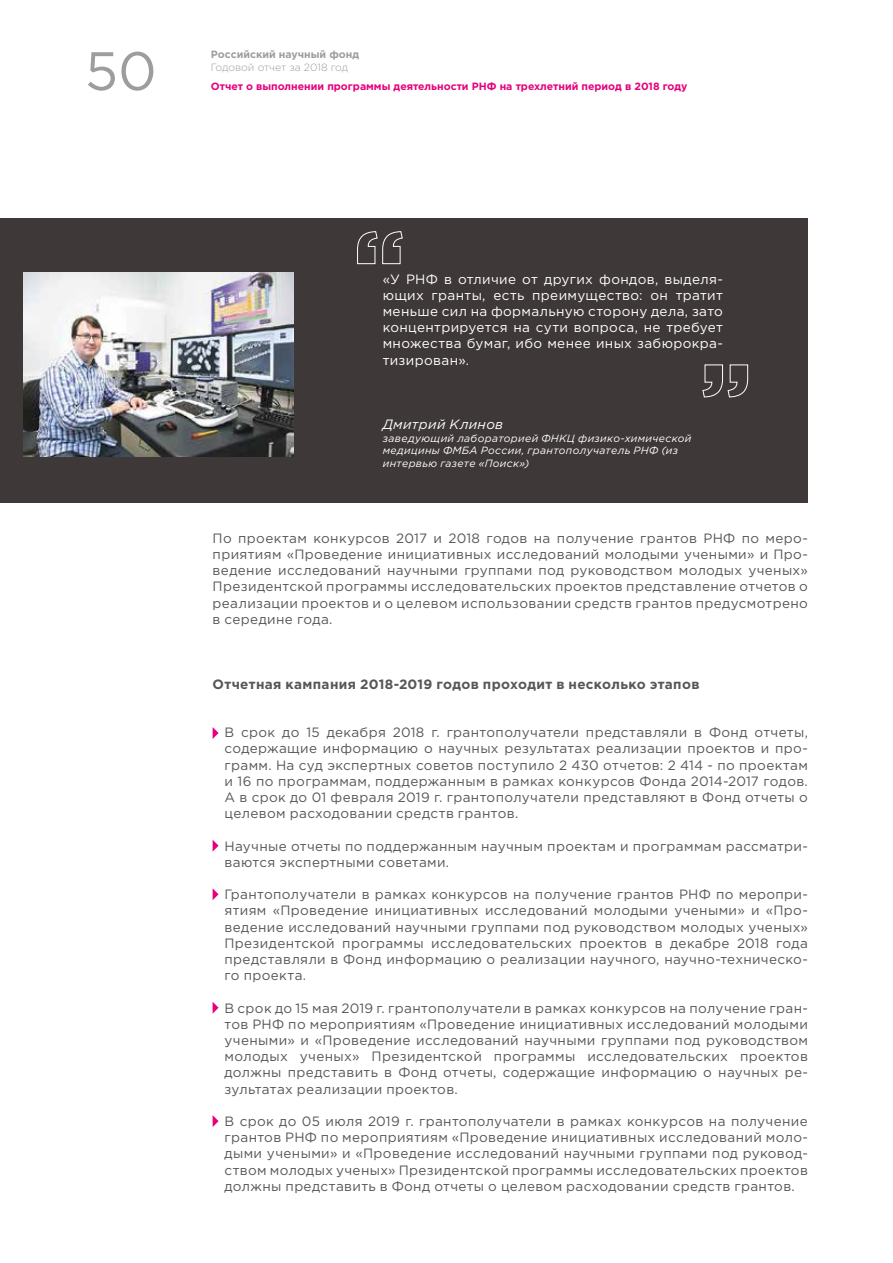
<style>
.page{position:relative;width:893px;height:1263px;background:#fff}
.page>*{position:absolute;margin:0;border:0;box-sizing:border-box;transform-origin:0 0}
.t1{font:54px "Gotham Pro";color:#9d9d9c}
.t2{font:13.5px/16.2px "Gotham Pro";letter-spacing:.025em;color:#575756;text-align:justify}
.t3{font:13.5px/16.2px "Gotham Pro";letter-spacing:.025em;color:#fff;text-align:justify}
.t4{font:700 13.5px "Gotham Pro";letter-spacing:.025em;color:#575756}
.t5{font:italic 13.5px "Gotham Pro";letter-spacing:.025em;color:#fff}
.t6{font:italic 10.5px/12.6px "Gotham Pro";letter-spacing:.035em;color:#fff}
.t7{font:700 10.5px "Gotham Pro";color:#e6007d}
.t8{font:700 10.5px "Gotham Pro";color:#9d9d9c}
.t9{font:300 10.5px "Gotham Pro";color:#9d9d9c}
</style>
<div class="page">
<div style="left:0;top:218px;width:808px;height:284px;background:#3e3838"></div>
<svg style="left:357px;top:231px;width:46px;height:33px"></svg>
<svg style="left:702px;top:364px;width:46px;height:34px"></svg>
<img style="left:23px;top:273px;width:270px;height:184px">
<svg style="left:213px;top:727px;width:6px;height:12px"></svg>
<svg style="left:213px;top:840px;width:6px;height:11px"></svg>
<svg style="left:213px;top:889px;width:6px;height:11px"></svg>
<svg style="left:213px;top:1002px;width:6px;height:11px"></svg>
<svg style="left:213px;top:1115px;width:6px;height:12px"></svg>
<h1 class="t1" style="left:85px;top:41px;width:73px">50</h1>
<p class="t8" style="left:211px;top:48px;width:150px">Российский научный фонд</p>
<p class="t9" style="left:211px;top:61px;width:139px">Годовой отчет за 2018 год</p>
<p class="t7" style="left:211px;top:81px;width:478px">Отчет о выполнении программы деятельности РНФ на трехлетний период в 2018 году</p>
<p class="t3" style="left:383px;top:271px;width:342px">«У РНФ в отличие от других фондов, выделя&shy;ющих гранты, есть преимущество: он тратит меньше сил на формальную сторону дела, зато концентрируется на сути вопроса, не требует множества бумаг, ибо менее иных забюрокра&shy;тизирован».</p>
<p class="t5" style="left:383px;top:417px;width:122px">Дмитрий Клинов</p>
<p class="t6" style="left:383px;top:432px;width:310px">заведующий лабораторией ФНКЦ физико-химической медицины ФМБА России, грантополучатель РНФ (из интервью газете «Поиск»)</p>
<p class="t2" style="left:213px;top:530px;width:597px">По проектам конкурсов 2017 и 2018 годов на получение грантов РНФ по меро&shy;приятиям «Проведение инициативных исследований молодыми учеными» и Про&shy;ведение исследований научными группами под руководством молодых ученых» Президентской программы исследовательских проектов представление отчетов о реализации проектов и о целевом использовании средств грантов предусмотрено в середине года.</p>
<p class="t4" style="left:213px;top:676px;width:488px">Отчетная кампания 2018-2019 годов проходит в несколько этапов</p>
<p class="t2" style="left:225px;top:724px;width:585px">В срок до 15 декабря 2018 г. грантополучатели представляли в Фонд отчеты, содержащие информацию о научных результатах реализации проектов и про&shy;грамм. На суд экспертных советов поступило 2 430 отчетов: 2 414 - по проектам и 16 по программам, поддержанным в рамках конкурсов Фонда 2014-2017 годов.<br>А в срок до 01 февраля 2019 г. грантополучатели представляют в Фонд отчеты о целевом расходовании средств грантов.</p>
<p class="t2" style="left:225px;top:838px;width:585px">Научные отчеты по поддержанным научным проектам и программам рассматри&shy;ваются экспертными советами.</p>
<p class="t2" style="left:225px;top:886px;width:585px">Грантополучатели в рамках конкурсов на получение грантов РНФ по меропри&shy;ятиям «Проведение инициативных исследований молодыми учеными» и «Про&shy;ведение исследований научными группами под руководством молодых ученых» Президентской программы исследовательских проектов в декабре 2018 года представляли в Фонд информацию о реализации научного, научно-техническо&shy;го проекта.</p>
<p class="t2" style="left:225px;top:1000px;width:585px">В срок до 15 мая 2019 г. грантополучатели в рамках конкурсов на получение гран&shy;тов РНФ по мероприятиям «Проведение инициативных исследований молодыми учеными» и «Проведение исследований научными группами под руководством молодых ученых» Президентской программы исследовательских проектов должны представить в Фонд отчеты, содержащие информацию о научных ре&shy;зультатах реализации проектов.</p>
<p class="t2" style="left:225px;top:1113px;width:585px">В срок до 05 июля 2019 г. грантополучатели в рамках конкурсов на получение грантов РНФ по мероприятиям «Проведение инициативных исследований моло&shy;дыми учеными» и «Проведение исследований научными группами под руковод&shy;ством молодых ученых» Президентской программы исследовательских проектов должны представить в Фонд отчеты о целевом расходовании средств грантов.</p>
</div>
